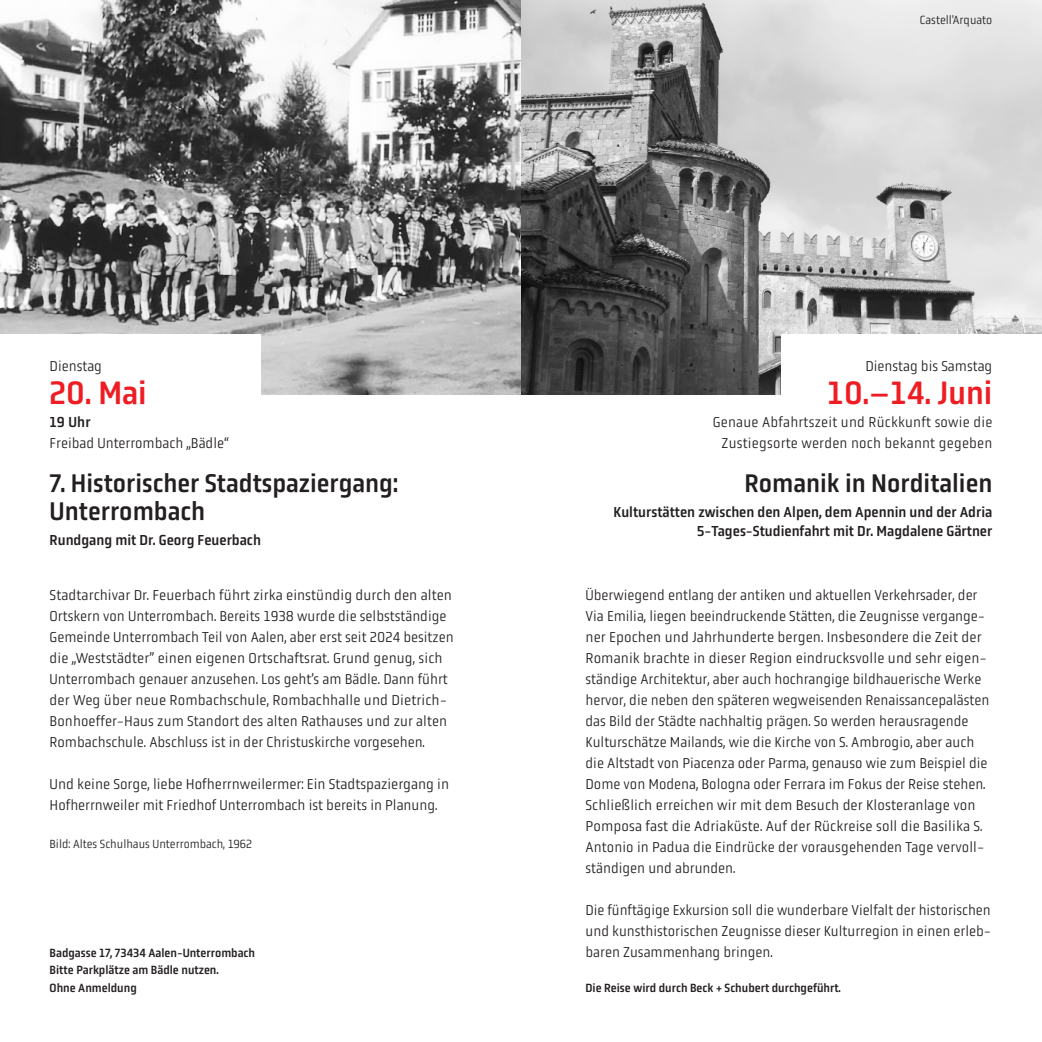
<style>
.page{position:relative;width:1042px;height:1042px;background:#fff}
.page>*{position:absolute;margin:0;border:0;box-sizing:border-box;transform-origin:0 0}
.t1{font:33.25px "Obvia Narrow";color:#ee1d23}
.t2{font:26.25px "Obvia Narrow";color:#231f20}
.t3{font:300 14.88px/21px "Obvia Narrow";color:#231f20}
.t4{font:14.88px "Obvia Narrow";color:#231f20}
.t5{font:12.25px "Obvia Narrow";color:#231f20}
.t6{font:300 12.25px "Obvia Narrow";color:#231f20}
</style>
<div class="page">
<img style="left:0;top:0;width:521px;height:394px">
<div style="left:0;top:334px;width:260px;height:272px;background:#fff"></div>
<svg style="left:521px;top:0;width:521px;height:394px;background:#a1a1a1"></svg>
<div style="left:781px;top:334px;width:261px;height:272px;background:#fff"></div>
<p class="t3" style="left:50px;top:357px;width:54px">Dienstag</p>
<p class="t1" style="left:50px;top:380px;width:99px">20. Mai</p>
<p class="t4" style="left:50px;top:416px;width:42px">19 Uhr</p>
<p class="t3" style="left:50px;top:434px;width:180px">Freibad Unterrombach „Bädle“</p>
<p class="t2" style="left:50px;top:473px;width:350px">7. Historischer Stadtspaziergang:</p>
<p class="t2" style="left:50px;top:501px;width:157px">Unterrombach</p>
<p class="t4" style="left:50px;top:534px;width:213px">Rundgang mit Dr. Georg Feuerbach</p>
<p class="t6" style="left:919px;top:15px;width:74px">Castell'Arquato</p>
<p class="t3" style="left:865px;top:357px;width:128px">Dienstag bis Samstag</p>
<p class="t1" style="left:827px;top:380px;width:167px">10.–14. Juni</p>
<p class="t3" style="left:713px;top:413px;width:281px">Genaue Abfahrtszeit und Rückkunft sowie die</p>
<p class="t3" style="left:721px;top:434px;width:272px">Zustiegsorte werden noch bekannt gegeben</p>
<p class="t2" style="left:744px;top:473px;width:249px">Romanik in Norditalien</p>
<p class="t4" style="left:613px;top:506px;width:380px">Kulturstätten zwischen den Alpen, dem Apennin und der Adria</p>
<p class="t4" style="left:697px;top:525px;width:297px">5-Tages-Studienfahrt mit Dr. Magdalene Gärtner</p>
<p class="t3" style="left:585px;top:585px;width:405px">Überwiegend entlang der antiken und aktuellen Verkehrsader, der Via Emilia, liegen beeindruckende Stätten, die Zeugnisse vergange&shy;ner Epochen und Jahrhunderte bergen. Insbesondere die Zeit der Romanik brachte in dieser Region eindrucksvolle und sehr eigen&shy;ständige Architektur, aber auch hochrangige bildhauerische Werke hervor, die neben den späteren wegweisenden Renaissancepalästen das Bild der Städte nachhaltig prägen. So werden herausragende Kulturschätze Mailands, wie die Kirche von S. Ambrogio, aber auch die Altstadt von Piacenza oder Parma, genauso wie zum Beispiel die Dome von Modena, Bologna oder Ferrara im Fokus der Reise stehen.<br>Schließlich erreichen wir mit dem Besuch der Klosteranlage von Pomposa fast die Adriaküste. Auf der Rückreise soll die Basilika S.<br>Antonio in Padua die Eindrücke der vorausgehenden Tage vervoll&shy;ständigen und abrunden.</p>
<p class="t3" style="left:585px;top:900px;width:407px;text-align:justify">Die fünftägige Exkursion soll die wunderbare Vielfalt der historischen und kunsthistorischen Zeugnisse dieser Kulturregion in einen erleb&shy;baren Zusammenhang bringen.</p>
<p class="t3" style="left:50px;top:585px;width:406px">Stadtarchivar Dr. Feuerbach führt zirka einstündig durch den alten Ortskern von Unterrombach. Bereits 1938 wurde die selbstständige Gemeinde Unterrombach Teil von Aalen, aber erst seit 2024 besitzen die „Weststädter” einen eigenen Ortschaftsrat. Grund genug, sich Unterrombach genauer anzusehen. Los geht’s am Bädle. Dann führt der Weg über neue Rombachschule, Rombachhalle und Dietrich-Bonhoeffer-Haus zum Standort des alten Rathauses und zur alten</p>
<p class="t3" style="left:50px;top:732px;width:377px">Rombachschule. Abschluss ist in der Christuskirche vorgesehen.</p>
<p class="t3" style="left:50px;top:774px;width:401px">Und keine Sorge, liebe Hofherrnweilermer: Ein Stadtspaziergang in</p>
<p class="t3" style="left:50px;top:795px;width:389px">Hofherrnweiler mit Friedhof Unterrombach ist bereits in Planung.</p>
<p class="t6" style="left:50px;top:839px;width:204px">Bild: Altes Schulhaus Unterrombach, 1962</p>
<p class="t5" style="left:50px;top:948px;width:207px">Badgasse 17, 73434 Aalen-Unterrombach</p>
<p class="t5" style="left:50px;top:965px;width:171px">Bitte Parkplätze am Bädle nutzen.</p>
<p class="t5" style="left:50px;top:983px;width:89px">Ohne Anmeldung</p>
<p class="t5" style="left:585px;top:983px;width:257px">Die Reise wird durch Beck + Schubert durchgeführt.</p>
</div>
